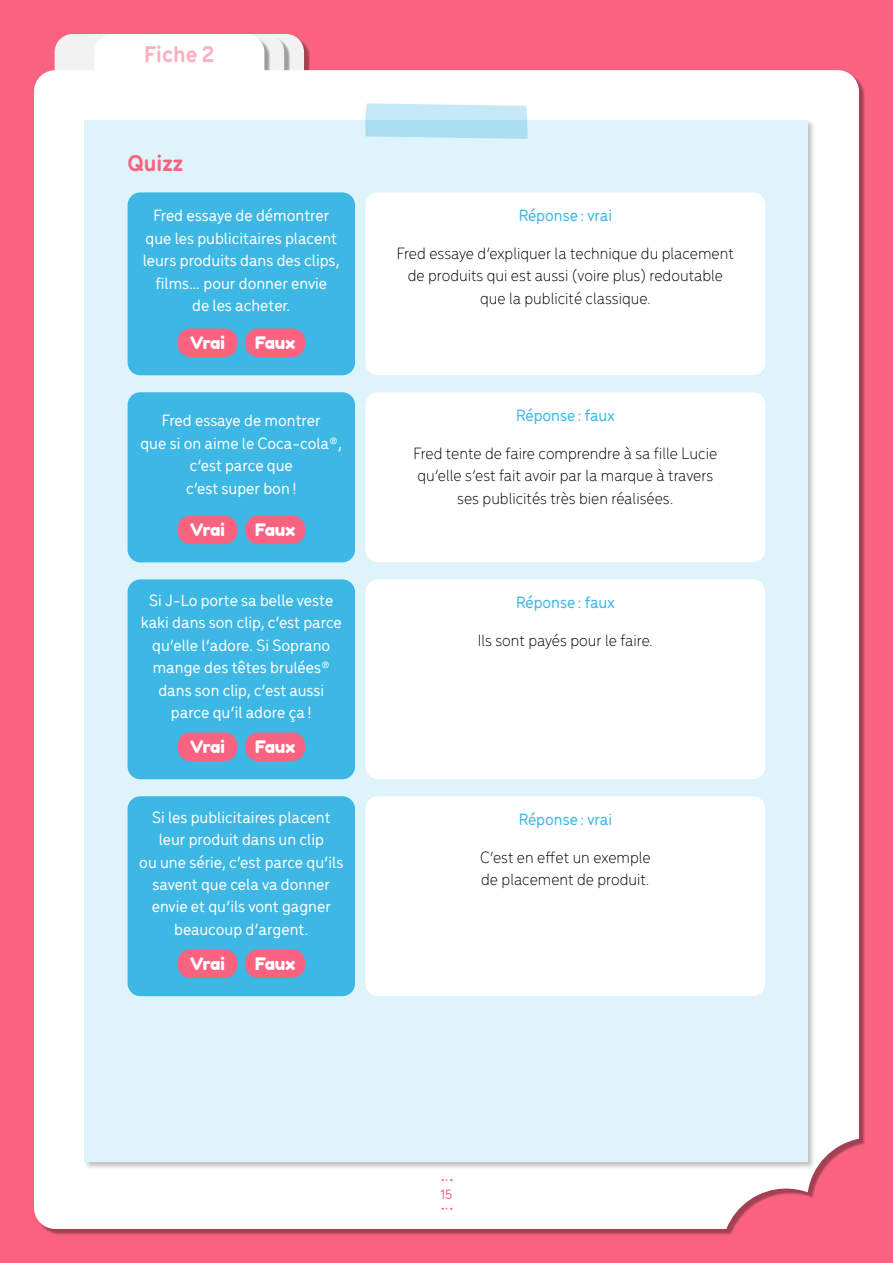
<style>
.page{position:relative;width:893px;height:1263px;background:#fa6380}
.page>*{position:absolute;margin:0;border:0;box-sizing:border-box;transform-origin:0 0}
.t1{font:700 24px "Menco";color:#fcb1c0}
.t2{font:700 24px "Menco";color:#fa6380}
.t3{font:500 17.25px/22.5px "Menco";color:#fff;text-align:center}
.t4{font:300 17.25px/22.5px "Menco";color:#000;text-align:center}
.t5{font:500 17.25px "Menco";color:#3db7e4}
.t6{font:17.25px "Fredoka One";letter-spacing:-.015em;color:#fff}
.t7{font:500 14.25px "Menco";color:#fa6380}
</style>
<div class="page">
<div style="left:55px;top:34px;width:170px;height:72px;background:#f2f2f2;border-radius:18px"></div>
<svg style="left:134px;top:34px;width:170px;height:72px"></svg>
<div style="left:97px;top:37px;width:174px;height:76px;background:#000;opacity:.35"></div>
<div style="left:94px;top:34px;width:170px;height:72px;background:#fff;border-radius:18px"></div>
<div style="left:34px;top:70px;width:825px;height:1159px;background:#fff"></div>
<svg style="left:442px;top:1179px;width:10px;height:2px"></svg>
<div style="left:83px;top:119px;width:733px;height:1051px;background:#000;opacity:.25"></div>
<div style="left:85px;top:121px;width:723px;height:1041px;background:#def3fa"></div>
<svg style="left:365px;top:103px;width:163px;height:36px;background:#bce5f4"></svg>
<div style="left:365px;top:192px;width:400px;height:183px;background:#fff;border-radius:13px"></div>
<div style="left:128px;top:192px;width:227px;height:183px;background:#3db7e4;border-radius:13px"></div>
<div style="left:178px;top:328px;width:59px;height:29px;background:#fa6380;border-radius:13px"></div>
<div style="left:245px;top:328px;width:60px;height:29px;background:#fa6380;border-radius:13px"></div>
<div style="left:365px;top:392px;width:400px;height:170px;background:#fff;border-radius:13px"></div>
<div style="left:365px;top:579px;width:400px;height:200px;background:#fff;border-radius:13px"></div>
<div style="left:365px;top:796px;width:400px;height:200px;background:#fff;border-radius:13px"></div>
<div style="left:128px;top:392px;width:227px;height:170px;background:#3db7e4;border-radius:13px"></div>
<div style="left:178px;top:516px;width:59px;height:28px;background:#fa6380;border-radius:13px"></div>
<div style="left:245px;top:516px;width:60px;height:28px;background:#fa6380;border-radius:13px"></div>
<div style="left:128px;top:579px;width:227px;height:200px;background:#3db7e4;border-radius:13px"></div>
<div style="left:178px;top:732px;width:59px;height:29px;background:#fa6380;border-radius:13px"></div>
<div style="left:245px;top:732px;width:60px;height:29px;background:#fa6380;border-radius:13px"></div>
<div style="left:128px;top:796px;width:227px;height:200px;background:#3db7e4;border-radius:13px"></div>
<div style="left:178px;top:949px;width:59px;height:29px;background:#fa6380;border-radius:13px"></div>
<div style="left:245px;top:949px;width:60px;height:29px;background:#fa6380;border-radius:13px"></div>
<h1 class="t1" style="left:144px;top:36px;width:72px">Fiche 2</h1>
<h1 class="t2" style="left:128px;top:146px;width:57px">Quizz</h1>
<p class="t3" style="left:143px;top:203px;width:199px">Fred essaye de démontrer que les publicitaires placent leurs produits dans des clips, films… pour donner envie<br>de les acheter.</p>
<p class="t6" style="left:190px;top:332px;width:36px">Vrai</p>
<p class="t6" style="left:255px;top:332px;width:41px">Faux</p>
<p class="t3" style="left:140px;top:408px;width:203px">Fred essaye de montrer<br>que si on aime le Coca-cola®, c’est parce que<br>c’est super bon !</p>
<p class="t6" style="left:190px;top:519px;width:36px">Vrai</p>
<p class="t6" style="left:255px;top:519px;width:41px">Faux</p>
<p class="t3" style="left:141px;top:588px;width:203px">Si J-Lo porte sa belle veste kaki dans son clip, c’est parce qu’elle l’adore. Si Soprano mange des têtes brulées® dans son clip, c’est aussi parce qu’il adore ça !</p>
<p class="t6" style="left:190px;top:736px;width:36px">Vrai</p>
<p class="t6" style="left:255px;top:736px;width:41px">Faux</p>
<p class="t3" style="left:139px;top:804px;width:206px">Si les publicitaires placent leur produit dans un clip<br>ou une série, c’est parce qu’ils savent que cela va donner envie et qu’ils vont gagner beaucoup d’argent.</p>
<p class="t6" style="left:190px;top:953px;width:36px">Vrai</p>
<p class="t6" style="left:255px;top:953px;width:41px">Faux</p>
<p class="t5" style="left:519px;top:203px;width:95px">Réponse : vrai</p>
<p class="t4" style="left:397px;top:241px;width:338px">Fred essaye d’expliquer la technique du placement de produits qui est aussi (voire plus) redoutable que la publicité classique.</p>
<p class="t5" style="left:516px;top:403px;width:100px">Réponse : faux</p>
<p class="t4" style="left:413px;top:441px;width:305px">Fred tente de faire comprendre à sa fille Lucie qu’elle s’est fait avoir par la marque à travers ses publicités très bien réalisées.</p>
<p class="t5" style="left:516px;top:590px;width:100px">Réponse : faux</p>
<p class="t4" style="left:478px;top:628px;width:177px">Ils sont payés pour le faire.</p>
<p class="t5" style="left:519px;top:807px;width:95px">Réponse : vrai</p>
<p class="t4" style="left:480px;top:845px;width:172px;text-align:left">C’est en effet un exemple de placement de produit.</p>
<p class="t7" style="left:440px;top:1184px;width:14px">15</p>
</div>
